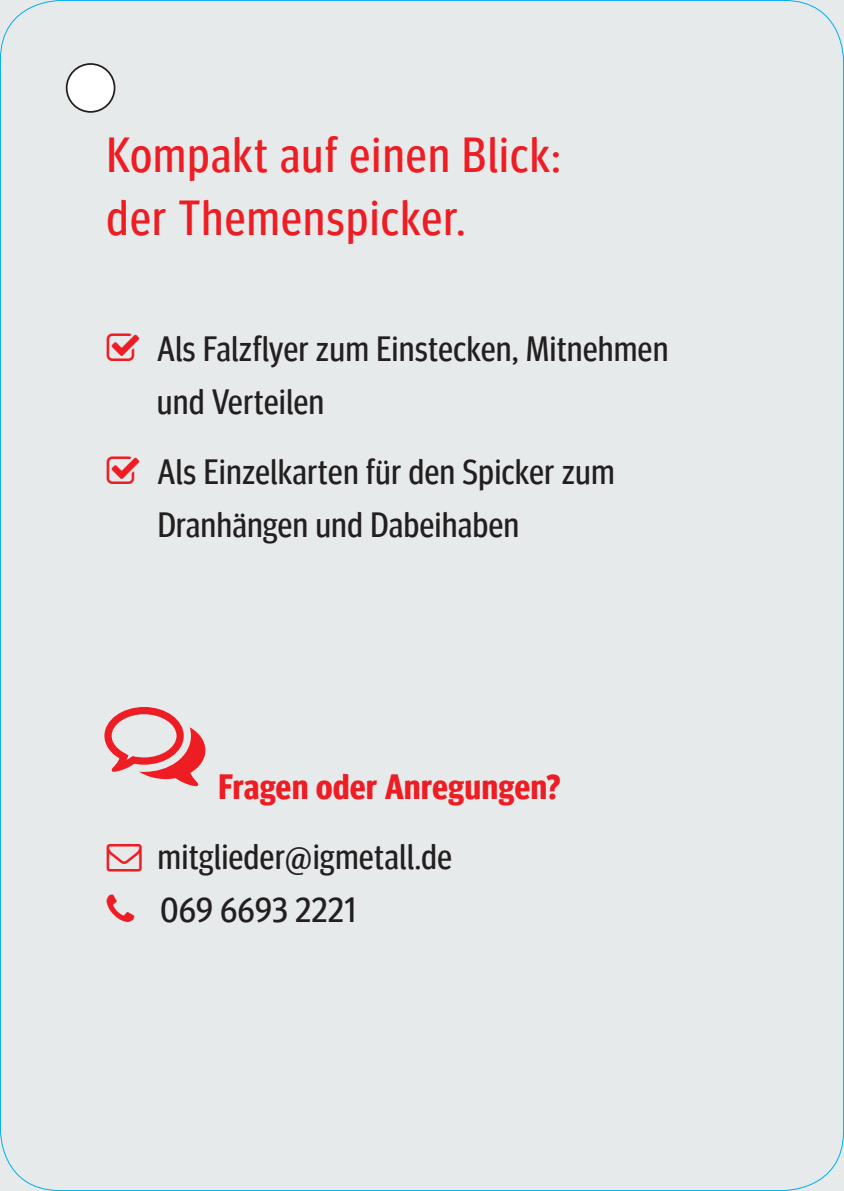
<style>
.page{position:relative;width:844px;height:1191px;background:#fff}
.page>*{position:absolute;margin:0;border:0;box-sizing:border-box;transform-origin:0 0}
.t1{font:49px/63px "Meta Headline Cond";letter-spacing:.04em;color:#ee1d23}
.t2{font:35px/52.5px "Meta Headline Cond";letter-spacing:.02em;color:#231f20}
.t3{font:700 35px "Meta Headline Cond";letter-spacing:.02em;color:#ee1d23}
</style>
<div class="page">
<div style="left:0;top:0;width:843px;height:1191px;background:#e6eaeb"></div>
<div style="left:67px;top:64px;width:47px;height:48px;background:#fff;border-radius:50%"></div>
<div style="left:66px;top:63px;width:49px;height:50px;border:2px solid #231f20;border-radius:50%"></div>
<h1 class="t1" style="left:107px;top:123px;width:455px">Kompakt auf einen Blick: der Themenspicker.</h1>
<p class="t2" style="left:157px;top:322px;width:512px">Als Falzflyer zum Einstecken, Mitnehmen und Verteilen</p>
<p class="t2" style="left:158px;top:445px;width:458px">Als Einzelkarten für den Spicker zum<br>Dranhängen und Dabeihaben</p>
<p class="t3" style="left:218px;top:766px;width:343px">Fragen oder Anregungen?</p>
<p class="t2" style="left:158px;top:830px;width:295px">mitglieder@igmetall.de<br>069 6693 2221</p>
</div>
